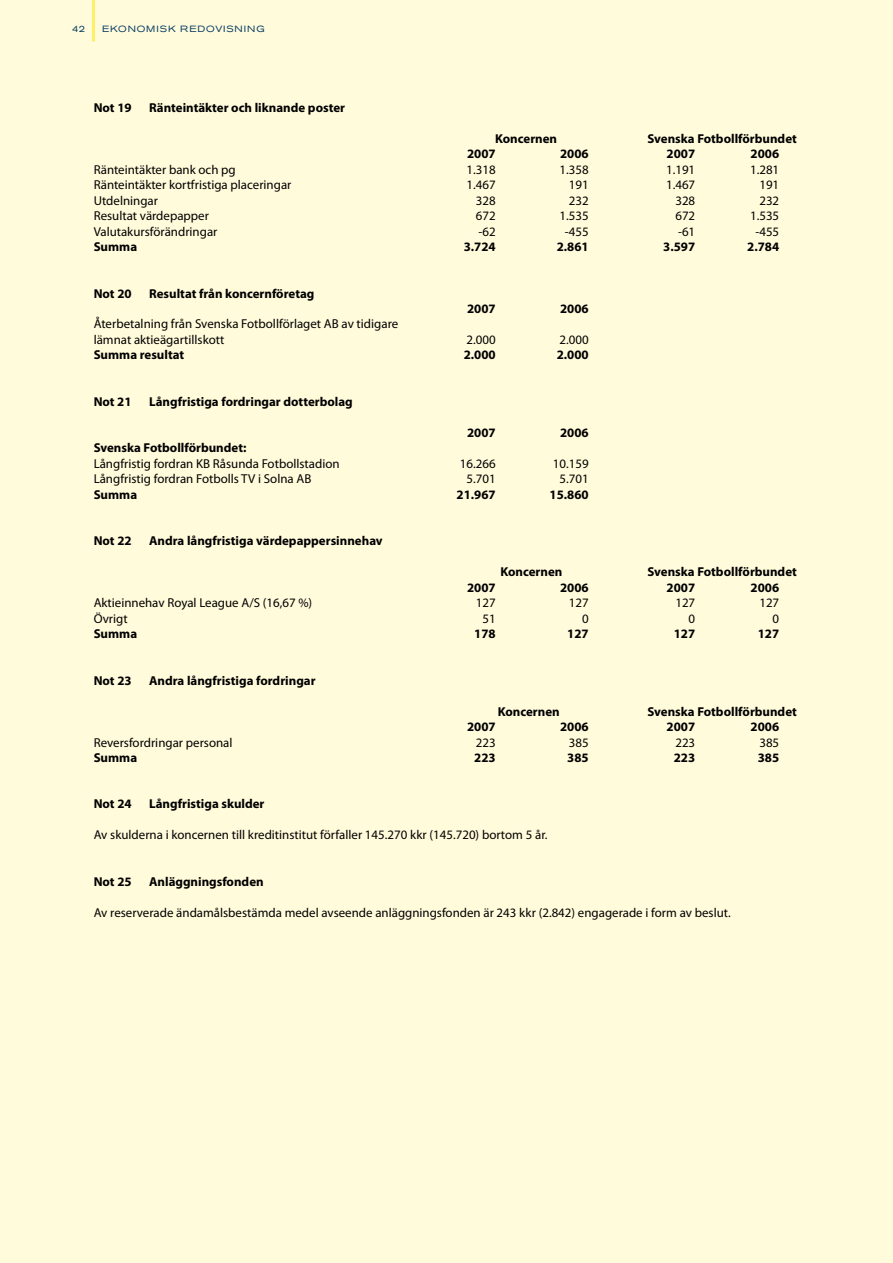
<style>
.page{position:relative;width:893px;height:1263px;background:#fffbdb}
.page>*{position:absolute;margin:0;border:0;box-sizing:border-box;transform-origin:0 0}
.t1{font:12.9px/15.5px "Myriad Pro";color:#000}
.t2{font:700 12.9px "Myriad Pro";color:#000}
.t3{font:expanded 9px "Akzidenz Grotesk BE";letter-spacing:.095em;color:#043a62}
</style>
<div class="page">
<hr style="left:92px;top:0;width:3px;height:40px;background:#ffee67">
<p class="t3" style="left:72px;top:24px;width:14px">42</p>
<p class="t3" style="left:102px;top:24px;width:164px">EKONOMISK REDOVISNING</p>
<p class="t2" style="left:94px;top:99px;width:39px">Not 19</p>
<p class="t2" style="left:149px;top:99px;width:197px">Ränteintäkter och liknande poster</p>
<p class="t2" style="left:495px;top:130px;width:64px">Koncernen</p>
<p class="t2" style="left:647px;top:130px;width:151px">Svenska Fotbollförbundet</p>
<p class="t2" style="left:467px;top:145px;width:30px">2007</p>
<p class="t2" style="left:560px;top:145px;width:30px">2006</p>
<p class="t2" style="left:667px;top:145px;width:30px">2007</p>
<p class="t2" style="left:751px;top:145px;width:30px">2006</p>
<p class="t1" style="left:94px;top:161px;width:144px">Ränteintäkter bank och pg</p>
<p class="t1" style="left:467px;top:161px;width:31px">1.318</p>
<p class="t1" style="left:560px;top:161px;width:31px">1.358</p>
<p class="t1" style="left:666px;top:161px;width:31px">1.191</p>
<p class="t1" style="left:750px;top:161px;width:31px">1.281</p>
<p class="t1" style="left:94px;top:177px;width:199px">Ränteintäkter kortfristiga placeringar</p>
<p class="t1" style="left:467px;top:177px;width:31px">1.467</p>
<p class="t1" style="left:569px;top:177px;width:21px">191</p>
<p class="t1" style="left:666px;top:177px;width:31px">1.467</p>
<p class="t1" style="left:759px;top:177px;width:21px">191</p>
<p class="t1" style="left:94px;top:192px;width:66px">Utdelningar</p>
<p class="t1" style="left:476px;top:192px;width:21px">328</p>
<p class="t1" style="left:569px;top:192px;width:21px">232</p>
<p class="t1" style="left:675px;top:192px;width:21px">328</p>
<p class="t1" style="left:759px;top:192px;width:21px">232</p>
<p class="t1" style="left:94px;top:208px;width:117px">Resultat värdepapper</p>
<p class="t1" style="left:476px;top:208px;width:21px">672</p>
<p class="t1" style="left:560px;top:208px;width:31px">1.535</p>
<p class="t1" style="left:675px;top:208px;width:21px">672</p>
<p class="t1" style="left:750px;top:208px;width:31px">1.535</p>
<p class="t1" style="left:94px;top:223px;width:125px">Valutakursförändringar</p>
<p class="t1" style="left:478px;top:223px;width:19px">-62</p>
<p class="t1" style="left:565px;top:223px;width:25px">-455</p>
<p class="t1" style="left:678px;top:223px;width:19px">-61</p>
<p class="t1" style="left:755px;top:223px;width:25px">-455</p>
<p class="t2" style="left:94px;top:238px;width:45px">Summa</p>
<p class="t2" style="left:464px;top:238px;width:33px">3.724</p>
<p class="t2" style="left:557px;top:238px;width:33px">2.861</p>
<p class="t2" style="left:663px;top:238px;width:33px">3.597</p>
<p class="t2" style="left:747px;top:238px;width:33px">2.784</p>
<p class="t2" style="left:94px;top:285px;width:39px">Not 20</p>
<p class="t2" style="left:149px;top:285px;width:167px">Resultat från koncernföretag</p>
<p class="t2" style="left:467px;top:300px;width:30px">2007</p>
<p class="t2" style="left:560px;top:300px;width:30px">2006</p>
<p class="t1" style="left:94px;top:316px;width:306px">Återbetalning från Svenska Fotbollförlaget AB av tidigare lämnat aktieägartillskott</p>
<p class="t1" style="left:467px;top:332px;width:31px">2.000</p>
<p class="t1" style="left:560px;top:332px;width:31px">2.000</p>
<p class="t2" style="left:94px;top:347px;width:92px">Summa resultat</p>
<p class="t2" style="left:464px;top:347px;width:33px">2.000</p>
<p class="t2" style="left:557px;top:347px;width:33px">2.000</p>
<p class="t2" style="left:94px;top:393px;width:39px">Not 21</p>
<p class="t2" style="left:149px;top:393px;width:205px">Långfristiga fordringar dotterbolag</p>
<p class="t2" style="left:467px;top:424px;width:30px">2007</p>
<p class="t2" style="left:560px;top:424px;width:30px">2006</p>
<p class="t2" style="left:94px;top:440px;width:154px">Svenska Fotbollförbundet:</p>
<p class="t1" style="left:94px;top:456px;width:247px">Långfristig fordran KB Råsunda Fotbollstadion</p>
<p class="t1" style="left:460px;top:456px;width:37px">16.266</p>
<p class="t1" style="left:553px;top:456px;width:37px">10.159</p>
<p class="t1" style="left:94px;top:471px;width:219px">Långfristig fordran Fotbolls TV i Solna AB</p>
<p class="t1" style="left:467px;top:471px;width:31px">5.701</p>
<p class="t1" style="left:560px;top:471px;width:31px">5.701</p>
<p class="t2" style="left:94px;top:486px;width:45px">Summa</p>
<p class="t2" style="left:457px;top:486px;width:41px">21.967</p>
<p class="t2" style="left:550px;top:486px;width:41px">15.860</p>
<p class="t2" style="left:94px;top:532px;width:39px">Not 22</p>
<p class="t2" style="left:149px;top:532px;width:235px">Andra långfristiga värdepappersinnehav</p>
<p class="t2" style="left:500px;top:563px;width:64px">Koncernen</p>
<p class="t2" style="left:647px;top:563px;width:151px">Svenska Fotbollförbundet</p>
<p class="t2" style="left:467px;top:579px;width:30px">2007</p>
<p class="t2" style="left:560px;top:579px;width:30px">2006</p>
<p class="t2" style="left:667px;top:579px;width:30px">2007</p>
<p class="t2" style="left:751px;top:579px;width:30px">2006</p>
<p class="t1" style="left:94px;top:595px;width:220px">Aktieinnehav Royal League A/S (16,67 %)</p>
<p class="t1" style="left:476px;top:595px;width:21px">127</p>
<p class="t1" style="left:569px;top:595px;width:21px">127</p>
<p class="t1" style="left:675px;top:595px;width:21px">127</p>
<p class="t1" style="left:759px;top:595px;width:21px">127</p>
<p class="t1" style="left:94px;top:610px;width:36px">Övrigt</p>
<p class="t1" style="left:482px;top:610px;width:15px">51</p>
<p class="t1" style="left:582px;top:610px;width:8px">0</p>
<p class="t1" style="left:689px;top:610px;width:8px">0</p>
<p class="t1" style="left:773px;top:610px;width:8px">0</p>
<p class="t2" style="left:94px;top:625px;width:45px">Summa</p>
<p class="t2" style="left:474px;top:625px;width:23px">178</p>
<p class="t2" style="left:567px;top:625px;width:23px">127</p>
<p class="t2" style="left:674px;top:625px;width:23px">127</p>
<p class="t2" style="left:758px;top:625px;width:23px">127</p>
<p class="t2" style="left:94px;top:672px;width:39px">Not 23</p>
<p class="t2" style="left:149px;top:672px;width:168px">Andra långfristiga fordringar</p>
<p class="t2" style="left:498px;top:703px;width:64px">Koncernen</p>
<p class="t2" style="left:647px;top:703px;width:151px">Svenska Fotbollförbundet</p>
<p class="t2" style="left:467px;top:718px;width:30px">2007</p>
<p class="t2" style="left:560px;top:718px;width:30px">2006</p>
<p class="t2" style="left:667px;top:718px;width:30px">2007</p>
<p class="t2" style="left:751px;top:718px;width:30px">2006</p>
<p class="t1" style="left:94px;top:734px;width:140px">Reversfordringar personal</p>
<p class="t1" style="left:476px;top:734px;width:21px">223</p>
<p class="t1" style="left:569px;top:734px;width:21px">385</p>
<p class="t1" style="left:675px;top:734px;width:21px">223</p>
<p class="t1" style="left:759px;top:734px;width:21px">385</p>
<p class="t2" style="left:94px;top:749px;width:45px">Summa</p>
<p class="t2" style="left:474px;top:749px;width:23px">223</p>
<p class="t2" style="left:567px;top:749px;width:23px">385</p>
<p class="t2" style="left:674px;top:749px;width:23px">223</p>
<p class="t2" style="left:758px;top:749px;width:23px">385</p>
<p class="t2" style="left:94px;top:796px;width:39px">Not 24</p>
<p class="t2" style="left:149px;top:796px;width:117px">Långfristiga skulder</p>
<p class="t1" style="left:94px;top:827px;width:455px">Av skulderna i koncernen till kreditinstitut förfaller 145.270 kkr (145.720) bortom 5 år.</p>
<p class="t2" style="left:94px;top:873px;width:39px">Not 25</p>
<p class="t2" style="left:149px;top:873px;width:116px">Anläggningsfonden</p>
<p class="t1" style="left:94px;top:904px;width:639px">Av reserverade ändamålsbestämda medel avseende anläggningsfonden är 243 kkr (2.842) engagerade i form av beslut.</p>
</div>
